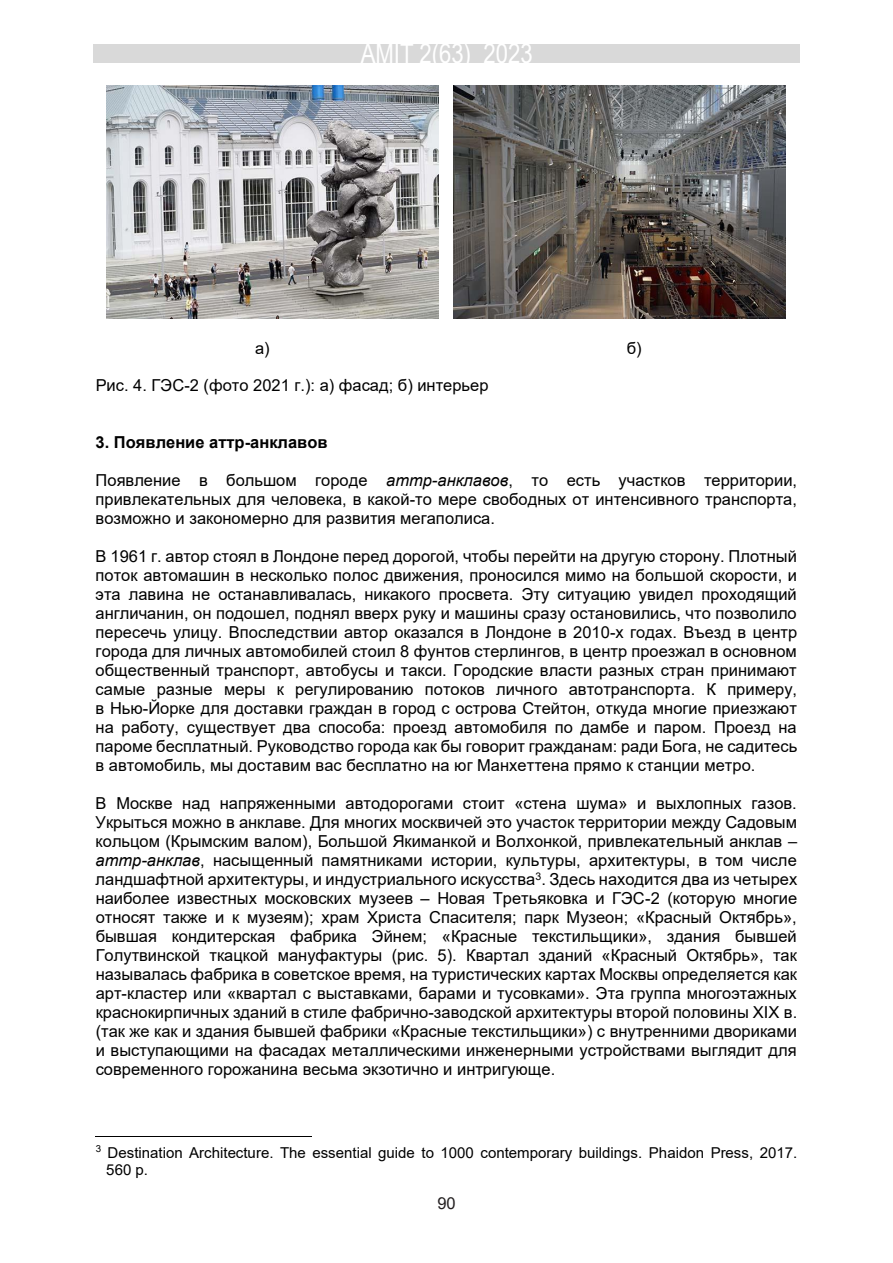
<style>
.page{position:relative;width:893px;height:1263px;background:#fff}
.page>*{position:absolute;margin:0;border:0;box-sizing:border-box;transform-origin:0 0}
.t1{font:27px "Arial Narrow";color:#fff}
.t2{font:16.5px/19px "Arial";color:#000;text-align:justify}
.t3{font:700 16.5px "Arial";color:#000}
.t4{font:16.5px "Arial";color:#231f20}
.t5{font:15px/17.2px "Arial";color:#000}
.s1{font-style:italic}
</style>
<div class="page">
<div style="left:93px;top:44px;width:707px;height:19px;background:#d9d9d9"></div>
<hr style="left:96px;top:1136px;width:216px;height:1px;background:#000">
<img style="left:107px;top:85px;width:332px;height:234px">
<img style="left:453px;top:85px;width:333px;height:234px">
<h1 class="t1" style="left:361px;top:34px;width:173px">AMIT 2(63) 2023</h1>
<p class="t2" style="left:255px;top:338px;width:16px">а)</p>
<p class="t2" style="left:627px;top:338px;width:16px">б)</p>
<p class="t2" style="left:96px;top:376px;width:394px">Рис. 4. ГЭС-2 (фото 2021 г.): а) фасад; б) интерьер</p>
<p class="t3" style="left:96px;top:431px;width:233px">3. Появление аттр-анклавов</p>
<p class="t2" style="left:96px;top:471px;width:703px">Появление в большом городе <span class="s1">аттр-анклавов</span>, то есть участков территории, привлекательных для человека, в какой-то мере свободных от интенсивного транспорта, возможно и закономерно для развития мегаполиса.</p>
<p class="t2" style="left:96px;top:547px;width:703px">В 1961 г. автор стоял в Лондоне перед дорогой, чтобы перейти на другую сторону. Плотный поток автомашин в несколько полос движения, проносился мимо на большой скорости, и эта лавина не останавливалась, никакого просвета. Эту ситуацию увидел проходящий англичанин, он подошел, поднял вверх руку и машины сразу остановились, что позволило пересечь улицу. Впоследствии автор оказался в Лондоне в 2010-х годах. Въезд в центр города для личных автомобилей стоил 8 фунтов стерлингов, в центр проезжал в основном общественный транспорт, автобусы и такси. Городские власти разных стран принимают самые разные меры к регулированию потоков личного автотранспорта. К примеру, в Нью-Йорке для доставки граждан в город с острова Стейтон, откуда многие приезжают на работу, существует два способа: проезд автомобиля по дамбе и паром. Проезд на пароме бесплатный. Руководство города как бы говорит гражданам: ради Бога, не садитесь в автомобиль, мы доставим вас бесплатно на юг Манхеттена прямо к станции метро.</p>
<p class="t2" style="left:96px;top:793px;width:703px">В Москве над напряженными автодорогами стоит «стена шума» и выхлопных газов.<br>Укрыться можно в анклаве. Для многих москвичей это участок территории между Садовым кольцом (Крымским валом), Большой Якиманкой и Волхонкой, привлекательный анклав – <span class="s1">аттр-анклав</span>, насыщенный памятниками истории, культуры, архитектуры, в том числе ландшафтной архитектуры, и индустриального искусства<sup>3</sup>. Здесь находится два из четырех наиболее известных московских музеев ‒ Новая Третьяковка и ГЭС-2 (которую многие относят также и к музеям); храм Христа Спасителя; парк Музеон; «Красный Октябрь», бывшая кондитерская фабрика Эйнем; «Красные текстильщики», здания бывшей Голутвинской ткацкой мануфактуры (рис. 5). Квартал зданий «Красный Октябрь», так называлась фабрика в советское время, на туристических картах Москвы определяется как арт-кластер или «квартал с выставками, барами и тусовками». Эта группа многоэтажных краснокирпичных зданий в стиле фабрично-заводской архитектуры второй половины XIX в. (так же как и здания бывшей фабрики «Красные текстильщики») с внутренними двориками и выступающими на фасадах металлическими инженерными устройствами выглядит для современного горожанина весьма экзотично и интригующе.</p>
<p class="t5" style="left:106px;top:1144px;width:693px;text-indent:-11px"><sup>3</sup> Destination Architecture. The essential guide to 1000 contemporary buildings. Phaidon Press, 2017.<br>560 p.</p>
<p class="t4" style="left:437px;top:1191px;width:20px">90</p>
</div>
